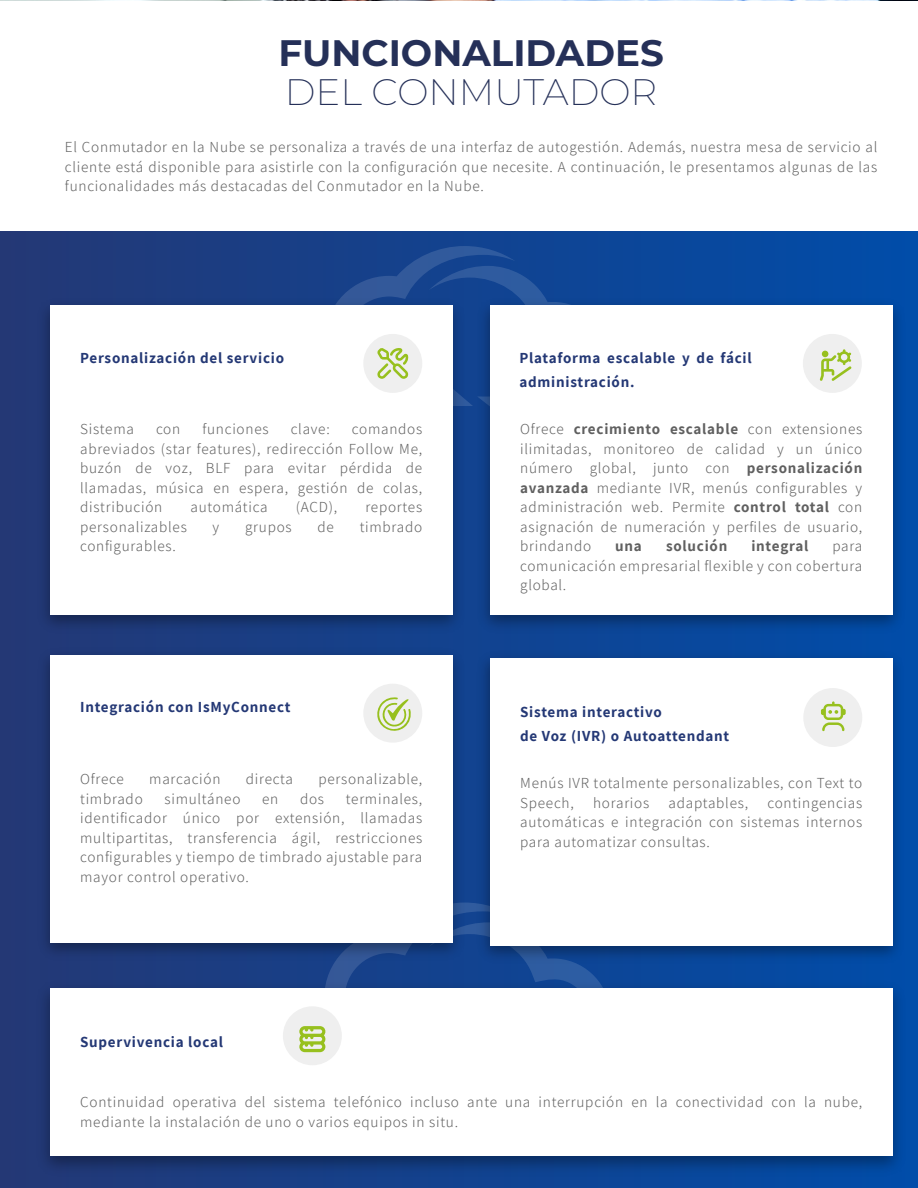
<style>
.page{position:relative;width:918px;height:1188px;background:#fff}
.page>*{position:absolute;margin:0;border:0;box-sizing:border-box;transform-origin:0 0}
.t1{font:700 36.9px "Montserrat";color:#253058}
.t2{font:200 36.9px "Montserrat";color:#253058}
.t3{font:300 15px/19.5px "Assistant";letter-spacing:.05em;color:#606060;text-align:justify}
.t4{font:700 15px/24px "Assistant";letter-spacing:.05em;color:#243875}
.t5{font:700 15px "Assistant";letter-spacing:.05em;color:#606060}
.s1{font-weight:700}
</style>
<div class="page">
<div style="left:0;top:232px;width:918px;height:956px;background:linear-gradient(to right,#243875,#004da9)"></div>
<hr style="left:0;top:0;width:918px;height:1px;background:#132759">
<img style="left:472px;top:294px;width:438px;height:344px">
<div style="left:490px;top:305px;width:402px;height:310px;background:#fff"></div>
<div style="left:803px;top:334px;width:59px;height:59px;background:#efefef;border-radius:50%"></div>
<img style="left:33px;top:644px;width:436px;height:322px">
<div style="left:50px;top:655px;width:402px;height:288px;background:#fff"></div>
<div style="left:363px;top:684px;width:59px;height:59px;background:#efefef;border-radius:50%"></div>
<img style="left:32px;top:294px;width:438px;height:344px">
<div style="left:50px;top:305px;width:402px;height:310px;background:#fff"></div>
<img style="left:473px;top:647px;width:437px;height:322px">
<div style="left:490px;top:658px;width:402px;height:288px;background:#fff"></div>
<div style="left:803px;top:688px;width:59px;height:59px;background:#efefef;border-radius:50%"></div>
<img style="left:31px;top:976px;width:880px;height:205px">
<div style="left:50px;top:988px;width:842px;height:168px;background:#fff"></div>
<div style="left:283px;top:1006px;width:59px;height:59px;background:#efefef;border-radius:50%"></div>
<svg style="left:377px;top:697px;width:34px;height:34px"></svg>
<svg style="left:820px;top:349px;width:32px;height:32px"></svg>
<svg style="left:324px;top:246px;width:286px;height:194px"></svg>
<svg style="left:821px;top:701px;width:25px;height:30px"></svg>
<svg style="left:299px;top:903px;width:311px;height:160px"></svg>
<h1 class="t1" style="left:278px;top:26px;width:387px">FUNCIONALIDADES</h1>
<h1 class="t2" style="left:285px;top:67px;width:374px">DEL CONMUTADOR</h1>
<p class="t3" style="left:65px;top:137px;width:814px">El Conmutador en la Nube se personaliza a través de una interfaz de autogestión. Además, nuestra mesa de servicio al cliente está disponible para asistirle con la configuración que necesite. A continuación, le presentamos algunas de las funcionalidades más destacadas del Conmutador en la Nube.</p>
<p class="t4" style="left:80px;top:345px;width:205px">Personalización del servicio</p>
<p class="t3" style="left:80px;top:419px;width:55px">Sistema</p>
<p class="t3" style="left:156px;top:419px;width:26px">con</p>
<p class="t3" style="left:202px;top:419px;width:68px">funciones</p>
<p class="t3" style="left:291px;top:419px;width:41px">clave:</p>
<p class="t3" style="left:80px;top:419px;width:344px;text-indent:272px">comandos abreviados (star features), redirección Follow Me, buzón de voz, BLF para evitar pérdida de llamadas, música en espera, gestión de colas, distribución</p>
<p class="t3" style="left:191px;top:497px;width:79px">automática</p>
<p class="t3" style="left:296px;top:497px;width:43px">(ACD),</p>
<p class="t3" style="left:365px;top:497px;width:58px">reportes</p>
<p class="t3" style="left:80px;top:516px;width:108px">personalizables</p>
<p class="t3" style="left:213px;top:516px;width:8px">y</p>
<p class="t3" style="left:245px;top:516px;width:48px">grupos</p>
<p class="t3" style="left:318px;top:516px;width:18px">de</p>
<p class="t3" style="left:360px;top:516px;width:64px">timbrado</p>
<p class="t3" style="left:80px;top:536px;width:97px">configurables.</p>
<p class="t4" style="left:80px;top:695px;width:212px">Integración con IsMyConnect</p>
<p class="t3" style="left:80px;top:769px;width:45px">Ofrece</p>
<p class="t3" style="left:149px;top:769px;width:73px">marcación</p>
<p class="t3" style="left:246px;top:769px;width:48px">directa</p>
<p class="t3" style="left:318px;top:769px;width:105px">personalizable,</p>
<p class="t3" style="left:80px;top:788px;width:64px">timbrado</p>
<p class="t3" style="left:164px;top:788px;width:78px">simultáneo</p>
<p class="t3" style="left:262px;top:788px;width:18px">en</p>
<p class="t3" style="left:300px;top:788px;width:26px">dos</p>
<p class="t3" style="left:80px;top:788px;width:344px;text-indent:266px">terminales, identificador único por extensión, llamadas multipartitas, transferencia ágil, restricciones configurables y tiempo de timbrado ajustable para mayor control operativo.</p>
<p class="t4" style="left:80px;top:1029px;width:144px">Supervivencia local</p>
<p class="t4" style="left:519px;top:345px;width:234px">Plataforma escalable y de fácil administración.</p>
<p class="t3" style="left:520px;top:419px;width:344px">Ofrece <span class="s1">crecimiento escalable</span> con extensiones ilimitadas, monitoreo de calidad y un único número global, junto con <span class="s1">personalización avanzada</span> mediante IVR, menús configurables y administración web. Permite <span class="s1">control total</span> con asignación de numeración y perfiles de usuario, brindando</p>
<p class="t5" style="left:615px;top:536px;width:28px">una</p>
<p class="t5" style="left:666px;top:536px;width:63px">solución</p>
<p class="t5" style="left:751px;top:536px;width:58px">integral</p>
<p class="t3" style="left:520px;top:536px;width:344px;text-indent:312px">para comunicación empresarial flexible y con cobertura global.</p>
<p class="t4" style="left:520px;top:699px;width:211px">Sistema interactivo<br>de Voz (IVR) o Autoattendant</p>
<p class="t3" style="left:520px;top:773px;width:344px">Menús IVR totalmente personalizables, con Text to<br>Speech,</p>
<p class="t3" style="left:593px;top:792px;width:58px">horarios</p>
<p class="t3" style="left:669px;top:792px;width:81px">adaptables,</p>
<p class="t3" style="left:520px;top:792px;width:344px;text-indent:247px">contingencias automáticas e integración con sistemas internos para automatizar consultas.</p>
<p class="t3" style="left:80px;top:1092px;width:784px">Continuidad operativa del sistema telefónico incluso ante una interrupción en la conectividad con la nube, mediante la instalación de uno o varios equipos in situ.</p>
</div>
